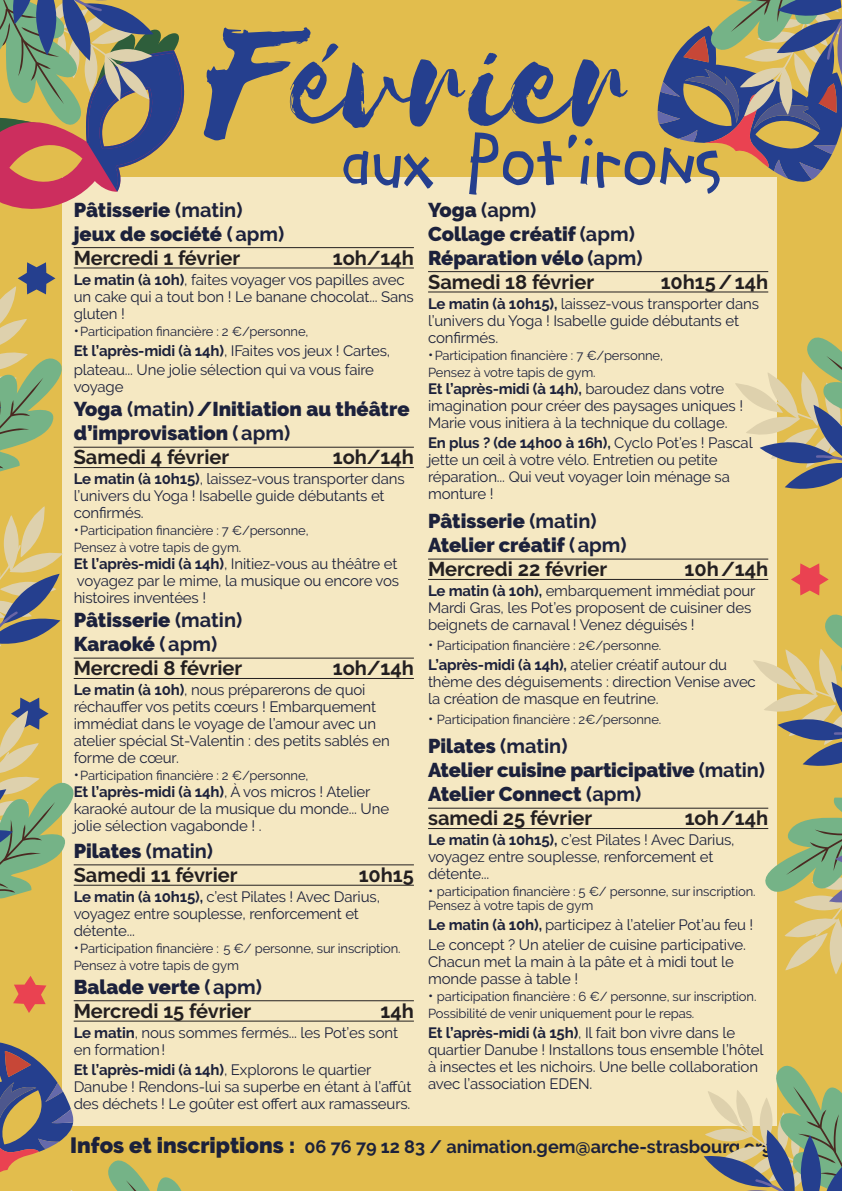
<style>
.page{position:relative;width:842px;height:1191px;background:#e2bd4d}
.page>*{position:absolute;margin:0;border:0;box-sizing:border-box;transform-origin:0 0}
.t1{font:176px "Selima";color:#253f8e}
.t2{font:56px "Agrafie Com";color:#253f8e}
.t3{font:900 20px/24px "Raleway";color:#1c213b}
.t4{font:700 20px "Raleway";color:#231f20}
.t5{font:700 18px "Raleway";color:#1c213b}
.t6{font:15px/17px "Raleway";letter-spacing:-.01em;color:#1c213b}
.t7{font:13px/14px "Raleway";letter-spacing:-.01em;color:#1c213b}
.s1{font-weight:700}
.s2{font-size:15px}
.s3{font-weight:900;font-size:22px}
</style>
<div class="page">
<div style="left:62px;top:177px;width:715px;height:948px;background:#f5e8c2"></div>
<hr style="left:74px;top:247px;width:340px;height:1px;background:#231f20">
<hr style="left:74px;top:268px;width:340px;height:1px;background:#231f20">
<hr style="left:74px;top:447px;width:340px;height:1px;background:#231f20">
<hr style="left:74px;top:467px;width:340px;height:1px;background:#231f20">
<hr style="left:74px;top:658px;width:340px;height:1px;background:#231f20">
<hr style="left:74px;top:678px;width:340px;height:1px;background:#231f20">
<hr style="left:74px;top:864px;width:340px;height:1px;background:#231f20">
<hr style="left:74px;top:885px;width:340px;height:1px;background:#231f20">
<hr style="left:74px;top:1000px;width:340px;height:1px;background:#231f20">
<hr style="left:74px;top:1020px;width:340px;height:1px;background:#231f20">
<hr style="left:428px;top:271px;width:340px;height:1px;background:#231f20">
<hr style="left:428px;top:292px;width:340px;height:1px;background:#231f20">
<hr style="left:428px;top:559px;width:340px;height:1px;background:#231f20">
<hr style="left:428px;top:579px;width:340px;height:1px;background:#231f20">
<hr style="left:428px;top:808px;width:340px;height:1px;background:#231f20">
<hr style="left:428px;top:828px;width:340px;height:1px;background:#231f20">
<svg style="left:704px;top:1065px;width:138px;height:126px"></svg>
<svg style="left:0;top:0;width:185px;height:209px"></svg>
<svg style="left:658px;top:0;width:184px;height:182px"></svg>
<svg style="left:0;top:262px;width:81px;height:209px"></svg>
<svg style="left:735px;top:337px;width:107px;height:152px"></svg>
<svg style="left:0;top:697px;width:93px;height:202px"></svg>
<svg style="left:748px;top:563px;width:94px;height:411px"></svg>
<svg style="left:13px;top:976px;width:33px;height:37px"></svg>
<svg style="left:0;top:1042px;width:92px;height:149px"></svg>
<svg style="left:108px;top:1160px;width:74px;height:31px"></svg>
<svg style="left:0;top:506px;width:62px;height:141px"></svg>
<p class="t1" style="left:211px;top:-15px;width:424px">Février</p>
<p class="t2" style="left:343px;top:124px;width:381px">aux Pot’irons</p>
<p class="t3" style="left:74px;top:198px;width:212px">Pâtisserie <span class="s1">(matin) </span>jeux de société <span class="s1">(apm)</span></p>
<p class="t4" style="left:74px;top:246px;width:168px">Mercredi 1 février</p>
<p class="t4" style="left:333px;top:246px;width:83px">1oh/14h</p>
<p class="t6" style="left:74px;top:271px;width:342px"><span class="s1">Le matin (à 10h)</span>, faites voyager vos papilles avec un cake qui a tout bon ! Le banane chocolat... Sans gluten !</p>
<p class="t7" style="left:74px;top:324px;width:236px"><span class="s2">•</span> Participation financière : 2 €/personne,</p>
<p class="t6" style="left:74px;top:342px;width:318px"><span class="s1">Et l’après-midi (à 14h)</span>, IFaites vos jeux ! Cartes,</p>
<p class="t6" style="left:74px;top:361px;width:302px">plateau... Une jolie sélection qui va vous faire voyage</p>
<p class="t3" style="left:74px;top:397px;width:337px">Yoga <span class="s1">(matin)</span>/Initiation au théâtre d’improvisation <span class="s1">(apm)</span></p>
<p class="t4" style="left:74px;top:446px;width:157px">Samedi 4 février</p>
<p class="t4" style="left:333px;top:446px;width:83px">1oh/14h</p>
<p class="t6" style="left:74px;top:470px;width:333px"><span class="s1">Le matin (à 10h15)</span>, laissez-vous transporter dans l’univers du Yoga ! Isabelle guide débutants et confirmés.</p>
<p class="t7" style="left:74px;top:524px;width:236px"><span class="s2">•</span> Participation financière : 7 €/personne,</p>
<p class="t7" style="left:74px;top:541px;width:169px">Pensez à votre tapis de gym.</p>
<p class="t6" style="left:74px;top:555px;width:325px"><span class="s1">Et l’après-midi (à 14h)</span>, Initiez-vous au théâtre et</p>
<p class="t6" style="left:74px;top:572px;width:327px">voyagez par le mime, la musique ou encore vos histoires inventées !</p>
<p class="t3" style="left:74px;top:608px;width:170px">Pâtisserie <span class="s1">(matin)<br></span>Karaoké <span class="s1">(apm)</span></p>
<p class="t4" style="left:74px;top:657px;width:170px">Mercredi 8 février</p>
<p class="t4" style="left:333px;top:657px;width:83px">1oh/14h</p>
<p class="t6" style="left:74px;top:681px;width:318px"><span class="s1">Le matin (à 10h)</span>, nous préparerons de quoi réchauffer vos petits cœurs ! Embarquement immédiat dans le voyage de l’amour avec un atelier spécial St-Valentin : des petits sablés en forme de cœur.</p>
<p class="t7" style="left:74px;top:768px;width:236px"><span class="s2">•</span> Participation financière : 2 €/personne,</p>
<p class="t6" style="left:74px;top:783px;width:317px"><span class="s1">Et l’après-midi (à 14h)</span>, À vos micros ! Atelier karaoké autour de la musique du monde... Une jolie sélection vagabonde ! .</p>
<p class="t3" style="left:74px;top:839px;width:141px">Pilates <span class="s1">(matin)</span></p>
<p class="t4" style="left:74px;top:863px;width:165px">Samedi 11 février</p>
<p class="t4" style="left:359px;top:863px;width:57px">10h15</p>
<p class="t6" style="left:74px;top:888px;width:308px"><span class="s1">Le matin (à 10h15),</span> c’est Pilates ! Avec Darius, voyagez entre souplesse, renforcement et détente...</p>
<p class="t7" style="left:74px;top:941px;width:328px"><span class="s2">•</span> Participation financière : 5 €/ personne, sur inscription.</p>
<p class="t7" style="left:74px;top:958px;width:167px">Pensez à votre tapis de gym</p>
<p class="t3" style="left:74px;top:975px;width:190px">Balade verte <span class="s1">(apm)</span></p>
<p class="t4" style="left:74px;top:999px;width:179px">Mercredi 15 février</p>
<p class="t4" style="left:380px;top:999px;width:35px">14h</p>
<p class="t6" style="left:74px;top:1024px;width:326px"><span class="s1">Le matin</span>, nous sommes fermés... les Pot’es sont en formation !</p>
<p class="t6" style="left:74px;top:1060px;width:339px"><span class="s1">Et l’après-midi (à 14h)</span>, Explorons le quartier<br>Danube ! Rendons-lui sa superbe en étant à l’affût des déchets ! Le goûter est offert aux ramasseurs.</p>
<p class="t3" style="left:428px;top:198px;width:216px">Yoga <span class="s1">(apm)<br></span>Collage créatif <span class="s1">(apm)<br></span>Réparation vélo <span class="s1">(apm)</span></p>
<p class="t4" style="left:428px;top:270px;width:168px">Samedi 18 février</p>
<p class="t4" style="left:661px;top:270px;width:109px">10h15/14h</p>
<p class="t6" style="left:428px;top:295px;width:332px"><span class="s1">Le matin (à 10h15),</span> laissez-vous transporter dans l’univers du Yoga ! Isabelle guide débutants et confirmés.</p>
<p class="t7" style="left:428px;top:348px;width:236px"><span class="s2">•</span> Participation financière : 7 €/personne,</p>
<p class="t7" style="left:428px;top:365px;width:169px">Pensez à votre tapis de gym.</p>
<p class="t6" style="left:428px;top:380px;width:317px"><span class="s1">Et l’après-midi (à 14h),</span> baroudez dans votre imagination pour créer des paysages uniques !<br>Marie vous initiera à la technique du collage.</p>
<p class="t6" style="left:428px;top:434px;width:326px"><span class="s1">En plus ? (de 14h00 à 16h),</span> Cyclo Pot’es ! Pascal jette un œil à votre vélo. Entretien ou petite réparation... Qui veut voyager loin ménage sa monture !</p>
<p class="t3" style="left:428px;top:509px;width:200px">Pâtisserie <span class="s1">(matin)<br></span>Atelier créatif <span class="s1">(apm)</span></p>
<p class="t4" style="left:428px;top:558px;width:181px">Mercredi 22 février</p>
<p class="t4" style="left:684px;top:558px;width:85px">10h/14h</p>
<p class="t6" style="left:428px;top:582px;width:329px"><span class="s1">Le matin (à 10h),</span> embarquement immédiat pour<br>Mardi Gras, les Pot’es proposent de cuisiner des beignets de carnaval ! Venez déguisés !</p>
<p class="t7" style="left:428px;top:638px;width:235px"><span class="s2">•</span> Participation financière : 2€/personne.</p>
<p class="t6" style="left:428px;top:656px;width:329px"><span class="s1">L’après-midi (à 14h),</span> atelier créatif autour du thème des déguisements : direction Venise avec la création de masque en feutrine.</p>
<p class="t7" style="left:428px;top:712px;width:235px"><span class="s2">•</span> Participation financière : 2€/personne.</p>
<p class="t3" style="left:428px;top:734px;width:338px">Pilates <span class="s1">(matin)<br></span>Atelier cuisine participative <span class="s1">(matin)<br></span>Atelier Connect <span class="s1">(apm)</span></p>
<p class="t4" style="left:428px;top:807px;width:166px">samedi 25 février</p>
<p class="t4" style="left:685px;top:807px;width:85px">1oh/14h</p>
<p class="t6" style="left:428px;top:831px;width:308px"><span class="s1">Le matin (à 10h15),</span> c’est Pilates ! Avec Darius, voyagez entre souplesse, renforcement et détente...</p>
<p class="t7" style="left:428px;top:884px;width:329px"><span class="s2">•</span> participation financière : 5 €/ personne, sur inscription.<br>Pensez à votre tapis de gym</p>
<p class="t6" style="left:428px;top:916px;width:327px"><span class="s1">Le matin (à 10h),</span> participez à l’atelier Pot’au feu !</p>
<p class="t6" style="left:428px;top:936px;width:319px">Le concept ? Un atelier de cuisine participative.<br>Chacun met la main à la pâte et à midi tout le monde passe à table !</p>
<p class="t7" style="left:428px;top:987px;width:330px;line-height:17px"><span class="s2">•</span> participation financière : 6 €/ personne, sur inscription.<br>Possibilité de venir uniquement pour le repas.</p>
<p class="t6" style="left:428px;top:1023px;width:337px"><span class="s1">Et l’après-midi (à 15h)</span>, Il fait bon vivre dans le quartier Danube ! Installons tous ensemble l’hôtel à insectes et les nichoirs. Une belle collaboration avec l’association EDEN.</p>
<p class="t5" style="left:70px;top:1136px;width:704px"><span class="s3">Infos et inscriptions :</span> 06 76 79 12 83 / animation.gem@arche-strasbourg.org</p>
</div>
